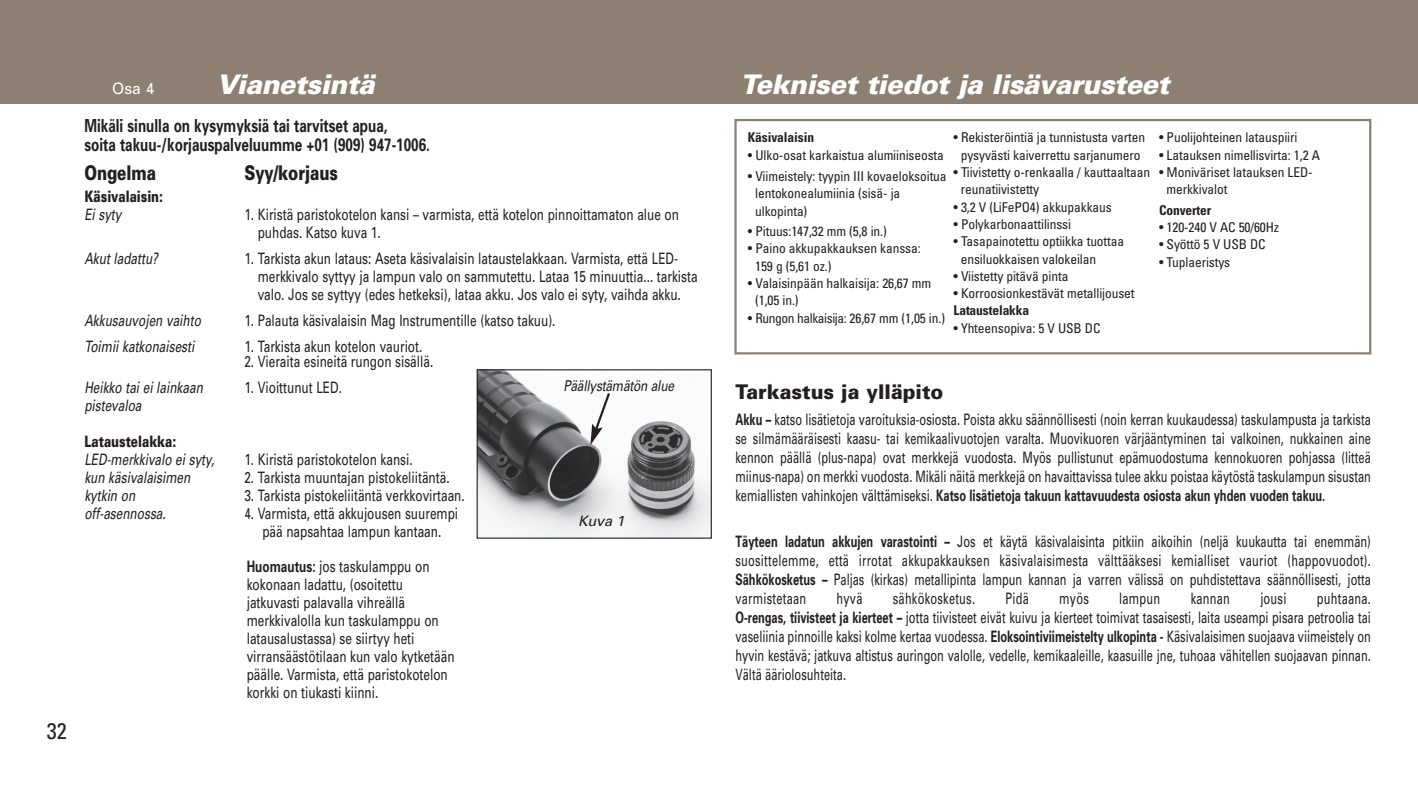
<style>
.page{position:relative;width:1418px;height:790px;background:#fff}
.page>*{position:absolute;margin:0;border:0;box-sizing:border-box;transform-origin:0 0}
.t1{font:italic 900 27px "Univers";letter-spacing:-.02em;color:#fff}
.t2{font:condensed 22.5px "Univers";color:#231f20}
.t3{font:900 20.25px "Univers";color:#231f20;scale:.95 1}
.t4{font:900 20.25px "Univers";color:#231f20;scale:.75 1}
.t5{font:700 18px/19.1px "Univers";color:#231f20;scale:.75 1}
.t6{font:15.75px/18.9px "Univers";color:#231f20;text-align:justify;scale:.7 1}
.t7{font:15.75px/18px "Univers";color:#231f20;scale:.75 1}
.t8{font:italic 15.75px "Univers";color:#231f20;scale:.75 1}
.t9{font:900 15.75px "Univers";color:#231f20;scale:.75 1}
.t10{font:15.75px "Univers";letter-spacing:.02em;color:#231f20;scale:.7 1}
.t11{font:15.75px "Univers";color:#fff}
.t12{font:italic 14.85px "Univers";letter-spacing:-.015em;color:#231f20;scale:.8 1}
.t13{font:italic 14.4px "Univers";color:#231f20}
.t14{font:condensed 13.5px/17.3px "Univers";letter-spacing:-.01em;color:#231f20}
.t15{font:700 condensed 13.5px "Univers";letter-spacing:-.01em;color:#231f20}
.t16{font:condensed 13.5px "Univers";letter-spacing:-.03em;color:#231f20}
.s1{font-weight:700}
</style>
<div class="page">
<div style="left:0;top:0;width:1418px;height:104px;background:#8d8072"></div>
<div style="left:734px;top:119px;width:637px;height:235px;border:2px solid #8d8072"></div>
<img style="left:478px;top:371px;width:232px;height:166px">
<div style="left:476px;top:369px;width:236px;height:170px;border:1px solid #231f20"></div>
<svg style="left:590px;top:390px;width:22px;height:55px"></svg>
<h2 class="t2" style="left:47px;top:723px;width:21px">32</h2>
<h1 class="t1" style="left:217px;top:75px;width:159px">Vianetsintä</h1>
<h1 class="t1" style="left:740px;top:75px;width:430px">Tekniset tiedot ja lisävarusteet</h1>
<p class="t11" style="left:112px;top:83px;width:44px">Osa 4</p>
<p class="t5" style="left:84px;top:118px;width:462px">Mikäli sinulla on kysymyksiä tai tarvitset apua,<br>soita takuu-/korjauspalveluumme +01 (909) 947-1006.</p>
<p class="t4" style="left:84px;top:165px;width:97px">Ongelma</p>
<p class="t4" style="left:244px;top:165px;width:126px">Syy/korjaus</p>
<p class="t9" style="left:84px;top:190px;width:106px">Käsivalaisin:</p>
<p class="t8" style="left:84px;top:208px;width:51px">Ei syty</p>
<p class="t7" style="left:258px;top:206px;width:563px;text-indent:-13px">1. Kiristä paristokotelon kansi – varmista, että kotelon pinnoittamaton alue on puhdas. Katso kuva 1.</p>
<p class="t8" style="left:84px;top:252px;width:100px">Akut ladattu?</p>
<p class="t7" style="left:258px;top:251px;width:588px;text-indent:-13px">1. Tarkista akun lataus: Aseta käsivalaisin lataustelakkaan. Varmista, että LED&shy;merkkivalo syttyy ja lampun valo on sammutettu. Lataa 15 minuuttia... tarkista valo. Jos se syttyy (edes hetkeksi), lataa akku. Jos valo ei syty, vaihda akku.</p>
<p class="t8" style="left:84px;top:314px;width:157px">Akkusauvojen vaihto</p>
<p class="t7" style="left:244px;top:313px;width:416px">1. Palauta käsivalaisin Mag Instrumentille (katso takuu).</p>
<p class="t8" style="left:84px;top:341px;width:148px">Toimii katkonaisesti</p>
<p class="t7" style="left:244px;top:339px;width:239px">1. Tarkista akun kotelon vauriot.</p>
<p class="t7" style="left:244px;top:354px;width:253px">2. Vieraita esineitä rungon sisällä.</p>
<p class="t8" style="left:84px;top:381px;width:159px">Heikko tai ei lainkaan</p>
<p class="t7" style="left:244px;top:380px;width:132px">1. Vioittunut LED.</p>
<p class="t8" style="left:84px;top:399px;width:78px">pistevaloa</p>
<p class="t9" style="left:84px;top:435px;width:124px">Lataustelakka:</p>
<p class="t8" style="left:84px;top:453px;width:175px">LED-merkkivalo ei syty,</p>
<p class="t7" style="left:244px;top:452px;width:226px">1. Kiristä paristokotelon kansi.</p>
<p class="t8" style="left:84px;top:471px;width:143px">kun käsivalaisimen</p>
<p class="t7" style="left:244px;top:470px;width:275px">2. Tarkista muuntajan pistokeliitäntä.</p>
<p class="t8" style="left:84px;top:489px;width:69px">kytkin on</p>
<p class="t7" style="left:244px;top:488px;width:295px">3. Tarkista pistokeliitäntä verkkovirtaan.</p>
<p class="t8" style="left:84px;top:507px;width:110px">off-asennossa.</p>
<p class="t7" style="left:244px;top:506px;width:287px;text-align:center">4. Varmista, että akkujousen suurempi pää napsahtaa lampun kantaan.</p>
<p class="t15" style="left:748px;top:132px;width:68px">Käsivalaisin</p>
<p class="t14" style="left:748px;top:148px;width:198px">• Ulko-osat karkaistua alumiiniseosta</p>
<p class="t14" style="left:755px;top:168px;width:193px;text-indent:-7px">• Viimeistely: tyypin III kovaeloksoitua lentokonealumiinia (sisä- ja ulkopinta)</p>
<p class="t14" style="left:748px;top:224px;width:140px">• Pituus:147,32 mm (5,8 in.)</p>
<p class="t14" style="left:755px;top:241px;width:167px;text-indent:-7px">• Paino akkupakkauksen kanssa:<br>159 g (5,61 oz.)</p>
<p class="t14" style="left:755px;top:276px;width:177px;text-indent:-7px">• Valaisinpään halkaisija: 26,67 mm (1,05 in.)</p>
<p class="t16" style="left:748px;top:313px;width:199px">• Rungon halkaisija: 26,67 mm (1,05 in.)</p>
<p class="t14" style="left:953px;top:130px;width:193px;text-align:center">• Rekisteröintiä ja tunnistusta varten pysyvästi kaiverrettu sarjanumero</p>
<p class="t14" style="left:960px;top:164px;width:191px;text-indent:-7px">• Tiivistetty o-renkaalla / kauttaaltaan reunatiivistetty</p>
<p class="t14" style="left:953px;top:199px;width:160px">• 3,2 V (LiFePO4) akkupakkaus</p>
<p class="t14" style="left:953px;top:216px;width:119px">• Polykarbonaattilinssi</p>
<p class="t14" style="left:960px;top:234px;width:165px;text-indent:-7px">• Tasapainotettu optiikka tuottaa ensiluokkaisen valokeilan</p>
<p class="t14" style="left:953px;top:268px;width:116px">• Viistetty pitävä pinta</p>
<p class="t14" style="left:953px;top:286px;width:183px">• Korroosionkestävät metallijouset</p>
<p class="t15" style="left:953px;top:306px;width:77px">Lataustelakka</p>
<p class="t14" style="left:953px;top:320px;width:148px">• Yhteensopiva: 5 V USB DC</p>
<p class="t14" style="left:1159px;top:130px;width:140px">• Puolijohteinen latauspiiri</p>
<p class="t14" style="left:1159px;top:147px;width:162px">• Latauksen nimellisvirta: 1,2 A</p>
<p class="t14" style="left:1166px;top:164px;width:148px;text-indent:-7px">• Moniväriset latauksen LED&shy;merkkivalot</p>
<p class="t15" style="left:1159px;top:205px;width:54px">Converter</p>
<p class="t14" style="left:1159px;top:220px;width:122px">• 120-240 V AC 50/60Hz</p>
<p class="t14" style="left:1159px;top:237px;width:108px">• Syöttö 5 V USB DC</p>
<p class="t14" style="left:1159px;top:254px;width:73px">• Tuplaeristys</p>
<p class="t12" style="left:563px;top:380px;width:140px">Päällystämätön alue</p>
<p class="t3" style="left:735px;top:385px;width:220px">Tarkastus ja ylläpito</p>
<p class="t6" style="left:735px;top:411px;width:909px"><span class="s1">Akku –</span> katso lisätietoja varoituksia-osiosta. Poista akku säännöllisesti (noin kerran kuukaudessa) taskulampusta ja tarkista se silmämääräisesti kaasu- tai kemikaalivuotojen varalta. Muovikuoren värjääntyminen tai valkoinen, nukkainen aine kennon päällä (plus-napa) ovat merkkejä vuodosta. Myös pullistunut epämuodostuma kennokuoren pohjassa (litteä miinus-napa) on merkki vuodosta. Mikäli näitä merkkejä on havaittavissa tulee akku poistaa käytöstä taskulampun sisustan kemiallisten vahinkojen välttämiseksi. <span class="s1">Katso lisätietoja takuun kattavuudesta osiosta akun yhden vuoden takuu.</span></p>
<p class="t6" style="left:735px;top:534px;width:909px"><span class="s1">Täyteen ladatun akkujen varastointi –</span> Jos et käytä käsivalaisinta pitkiin aikoihin (neljä kuukautta tai enemmän) suosittelemme, että irrotat akkupakkauksen käsivalaisimesta välttääksesi kemialliset vauriot (happovuodot).<br><span class="s1">Sähkökosketus –</span> Paljas (kirkas) metallipinta lampun kannan ja varren välissä on puhdistettava säännöllisesti, jotta varmistetaan</p>
<p class="t13" style="left:578px;top:515px;width:47px">Kuva 1</p>
<p class="t7" style="left:247px;top:558px;width:279px"><span class="s1">Huomautus:</span> jos taskulamppu on kokonaan ladattu, (osoitettu jatkuvasti palavalla vihreällä merkkivalolla kun taskulamppu on latausalustassa) se siirtyy heti virransäästötilaan kun valo kytketään päälle. Varmista, että paristokotelon korkki on tiukasti kiinni.</p>
<p class="t6" style="left:836px;top:590px;width:38px">hyvä</p>
<p class="t10" style="left:893px;top:593px;width:119px">sähkökosketus.</p>
<p class="t6" style="left:1005px;top:590px;width:35px">Pidä</p>
<p class="t6" style="left:1059px;top:590px;width:44px">myös</p>
<p class="t6" style="left:1119px;top:590px;width:60px">lampun</p>
<p class="t6" style="left:1190px;top:590px;width:58px">kannan</p>
<p class="t6" style="left:1260px;top:590px;width:39px">jousi</p>
<p class="t6" style="left:735px;top:590px;width:909px;text-indent:581px">puhtaana.<br><span class="s1">O-rengas, tiivisteet ja kierteet –</span> jotta tiivisteet eivät kuivu ja kierteet toimivat tasaisesti, laita useampi pisara petroolia tai vaseliinia pinnoille kaksi kolme kertaa vuodessa. <span class="s1">Eloksointiviimeistelty ulkopinta -</span> Käsivalaisimen suojaava viimeistely on hyvin kestävä; jatkuva altistus auringon valolle, vedelle, kemikaaleille, kaasuille jne, tuhoaa vähitellen suojaavan pinnan.<br>Vältä ääriolosuhteita.</p>
</div>
